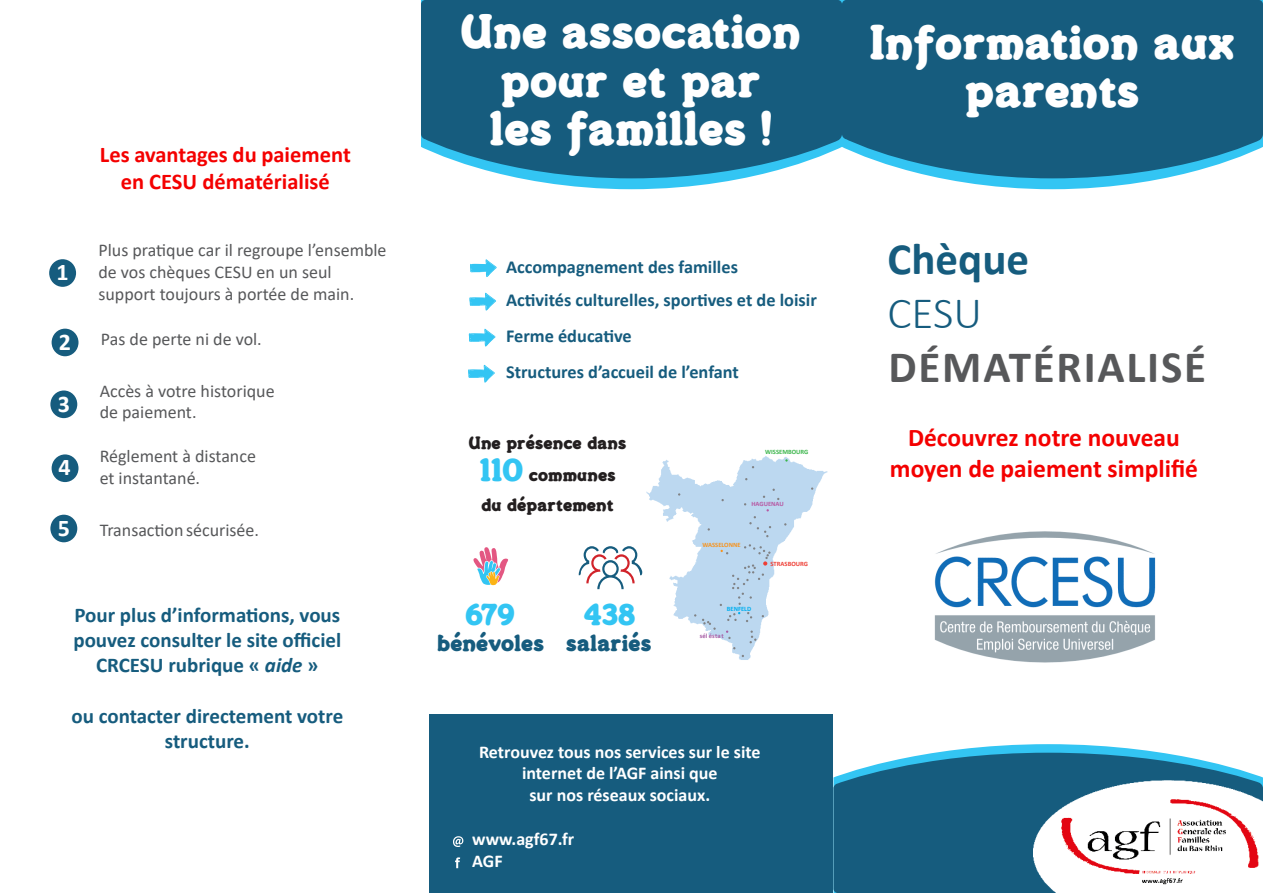
<style>
.page{position:relative;width:1263px;height:893px;background:#fff}
.page>*{position:absolute;margin:0;border:0;box-sizing:border-box;transform-origin:0 0}
.t1{font:700 45px "Calibri";letter-spacing:.04em;color:#57585a}
.t2{font:700 45px "Calibri";color:#165c7e}
.t3{font:300 45px "Calibri";color:#165c7e}
.t4{font:40.5px/48.6px "Merkin";color:#fff;text-align:center}
.t5{font:700 25.5px/30.6px "Calibri";color:#f40000;text-align:center}
.t6{font:25.35px "Merkin";letter-spacing:-.005em;color:#33c5f3}
.t7{font:700 24px "Calibri";color:#fff}
.t8{font:700 22.5px/27px "Calibri";color:#f40000;text-align:center}
.t9{font:700 21px/25.2px "Calibri";color:#165c7e;text-align:center}
.t10{font:19.5px "Merkin";color:#165c7e}
.t11{font:700 18.3px "Calibri";color:#165c7e}
.t12{font:18px/21.6px "Calibri";color:#57585a}
.t13{font:700 18px/21.6px "Calibri";color:#fff;text-align:center}
.t14{font:15px/32.4px "Merkin";color:#231f20;text-align:center}
.t15{font:700 6.6px "Calibri";color:#3ab54a}
.t16{font:700 6.6px "Calibri";color:#ee3e35}
.t17{font:700 6.6px "Calibri";color:#f7931d}
.t18{font:700 6.6px "Calibri";color:#a65ca5}
.t19{font:700 6.6px "Calibri";color:#b759a3}
.t20{font:700 6.6px "Calibri";color:#00aeef}
.s1{font-style:italic}
.s2{font-size:27px;color:#33c5f3}
</style>
<div class="page">
<div style="left:429px;top:715px;width:404px;height:178px;background:#165c7e"></div>
<svg style="left:940px;top:178px;width:225px;height:11px;fill:#33c5f3"></svg>
<svg style="left:842px;top:0;width:421px;height:178px;fill:#165c7e"></svg>
<svg style="left:933px;top:744px;width:230px;height:9px;fill:#33c5f3"></svg>
<svg style="left:833px;top:753px;width:430px;height:140px;fill:#165c7e"></svg>
<img style="left:1034px;top:780px;width:229px;height:113px">
<img style="left:934px;top:531px;width:222px;height:132px">
<div style="left:49px;top:259px;width:27px;height:28px;background:#165c7e;border-radius:50%"></div>
<div style="left:52px;top:329px;width:27px;height:27px;background:#165c7e;border-radius:50%"></div>
<div style="left:50px;top:390px;width:27px;height:28px;background:#165c7e;border-radius:50%"></div>
<div style="left:52px;top:454px;width:27px;height:28px;background:#165c7e;border-radius:50%"></div>
<div style="left:50px;top:515px;width:27px;height:27px;background:#165c7e;border-radius:50%"></div>
<svg style="left:455px;top:857px;width:5px;height:11px"></svg>
<svg style="left:453px;top:836px;width:10px;height:11px"></svg>
<svg style="left:519px;top:178px;width:225px;height:11px;fill:#33c5f3"></svg>
<svg style="left:421px;top:0;width:421px;height:178px;fill:#165c7e"></svg>
<svg style="left:473px;top:547px;width:35px;height:39px"></svg>
<svg style="left:470px;top:259px;width:27px;height:18px"></svg>
<svg style="left:469px;top:293px;width:27px;height:18px"></svg>
<svg style="left:469px;top:329px;width:26px;height:17px"></svg>
<svg style="left:468px;top:365px;width:27px;height:18px"></svg>
<svg style="left:579px;top:456px;width:248px;height:204px"></svg>
<p class="t7" style="left:57px;top:255px;width:14px">1</p>
<p class="t7" style="left:59px;top:325px;width:14px">2</p>
<p class="t7" style="left:58px;top:387px;width:14px">3</p>
<p class="t7" style="left:58px;top:450px;width:14px">4</p>
<p class="t7" style="left:58px;top:511px;width:14px">5</p>
<p class="t8" style="left:100px;top:141px;width:252px">Les avantages du paiement en CESU dématérialisé</p>
<p class="t12" style="left:98px;top:239px;width:290px">Plus pratique car il regroupe l’ensemble de vos chèques CESU en un seul support toujours à portée de main.</p>
<p class="t12" style="left:101px;top:328px;width:162px">Pas de perte ni de vol.</p>
<p class="t12" style="left:100px;top:379px;width:176px">Accès à votre historique de paiement.</p>
<p class="t12" style="left:100px;top:445px;width:158px">Réglement à distance et instantané.</p>
<p class="t12" style="left:100px;top:519px;width:161px">Transaction sécurisée.</p>
<p class="t9" style="left:73px;top:602px;width:269px">Pour plus d’informations, vous pouvez consulter le site officiel<br>CRCESU rubrique « <span class="s1">aide</span> »</p>
<p class="t9" style="left:71px;top:703px;width:273px">ou contacter directement votre structure.</p>
<p class="t4" style="left:461px;top:4px;width:341px">Une assocation pour et par<br>les familles !</p>
<p class="t11" style="left:506px;top:254px;width:233px">Accompagnement des familles</p>
<p class="t11" style="left:506px;top:287px;width:312px">Activités culturelles, sportives et de loisir</p>
<p class="t11" style="left:506px;top:323px;width:127px">Ferme éducative</p>
<p class="t11" style="left:506px;top:359px;width:234px">Structures d’accueil de l’enfant</p>
<p class="t14" style="left:469px;top:425px;width:159px">Une présence dans<br><span class="s2">110</span> communes</p>
<p class="t14" style="left:482px;top:488px;width:134px">du département</p>
<p class="t15" style="left:765px;top:447px;width:45px">WISSEMBOURG</p>
<p class="t19" style="left:751px;top:499px;width:34px">HAGUENAU</p>
<p class="t17" style="left:702px;top:540px;width:40px">WASSELONNE</p>
<p class="t16" style="left:770px;top:559px;width:39px">STRASBOURG</p>
<p class="t6" style="left:466px;top:594px;width:51px">679</p>
<p class="t10" style="left:437px;top:627px;width:108px">bénévoles</p>
<p class="t6" style="left:584px;top:594px;width:54px">438</p>
<p class="t10" style="left:566px;top:627px;width:87px">salariés</p>
<p class="t20" style="left:727px;top:604px;width:26px">BENFELD</p>
<p class="t18" style="left:700px;top:631px;width:25px">sél éstat</p>
<p class="t13" style="left:479px;top:741px;width:283px">Retrouvez tous nos services sur le site internet de l’AGF ainsi que<br>sur nos réseaux sociaux.</p>
<p class="t13" style="left:472px;top:828px;width:104px">www.agf67.fr</p>
<p class="t13" style="left:472px;top:850px;width:32px">AGF</p>
<p class="t4" style="left:870px;top:15px;width:367px">Information aux parents</p>
<p class="t2" style="left:887px;top:227px;width:143px">Chèque</p>
<p class="t3" style="left:887px;top:285px;width:96px">CESU</p>
<p class="t1" style="left:888px;top:335px;width:319px">DÉMATÉRIALISÉ</p>
<p class="t5" style="left:890px;top:422px;width:310px">Découvrez notre nouveau moyen de paiement simplifié</p>
</div>
